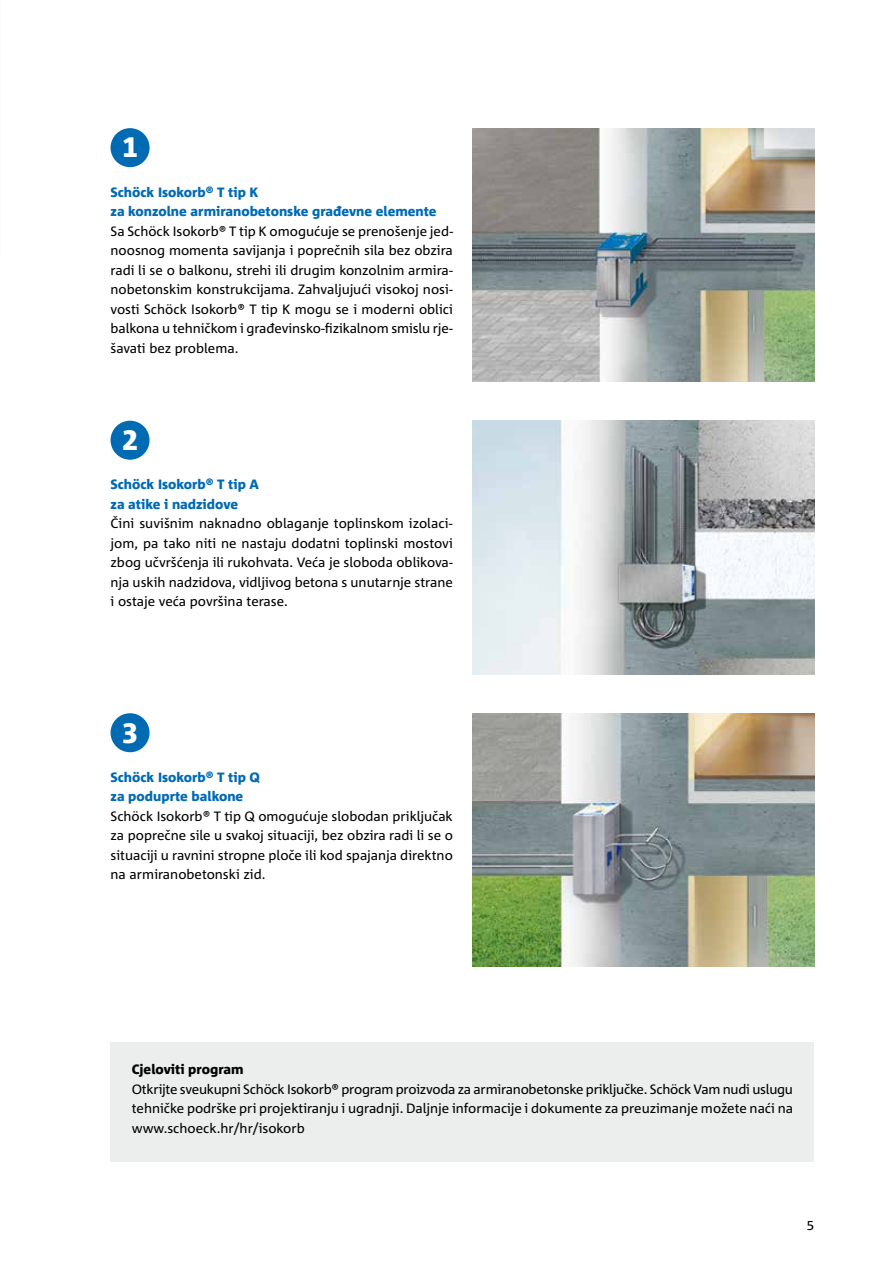
<style>
.page{position:relative;width:893px;height:1263px;background:#fff}
.page>*{position:absolute;margin:0;border:0;box-sizing:border-box;transform-origin:0 0}
.t1{font:800 28.05px "Corpid E1 s";color:#fff}
.t2{font:13.5px/19.5px "Corpid Schoeck";color:#000;text-align:justify}
.t3{font:800 13.5px/19.5px "Corpid Schoeck";color:#006ab3}
.t4{font:800 13.5px "Corpid Schoeck";color:#000}
</style>
<div class="page">
<div style="left:111px;top:128px;width:39px;height:39px;background:#006ab3;border-radius:50%"></div>
<div style="left:111px;top:421px;width:39px;height:39px;background:#006ab3;border-radius:50%"></div>
<div style="left:111px;top:713px;width:39px;height:39px;background:#006ab3;border-radius:50%"></div>
<img style="left:472px;top:421px;width:342px;height:253px">
<img style="left:472px;top:713px;width:342px;height:254px">
<img style="left:472px;top:129px;width:342px;height:253px">
<div style="left:111px;top:1043px;width:703px;height:119px;background:#eceded"></div>
<h1 class="t1" style="left:122px;top:130px;width:17px">1</h1>
<p class="t3" style="left:111px;top:182px;width:328px">Schöck Isokorb® T tip K<br>za konzolne armiranobetonske građevne elemente</p>
<p class="t2" style="left:111px;top:221px;width:344px">Sa Schöck Isokorb® T tip K omogućuje se prenošenje jed&shy;noosnog momenta savijanja i poprečnih sila bez obzira radi li se o balkonu, strehi ili drugim konzolnim armira&shy;nobetonskim konstrukcijama. Zahvaljujući visokoj nosi&shy;vosti Schöck Isokorb® T tip K mogu se i moderni oblici balkona u tehničkom i građevinsko-fizikalnom smislu rje&shy;šavati bez problema.</p>
<h1 class="t1" style="left:122px;top:422px;width:17px">2</h1>
<p class="t3" style="left:111px;top:474px;width:150px">Schöck Isokorb® T tip A za atike i nadzidove</p>
<p class="t2" style="left:111px;top:513px;width:344px">Čini suvišnim naknadno oblaganje toplinskom izolaci&shy;jom, pa tako niti ne nastaju dodatni toplinski mostovi zbog učvršćenja ili rukohvata. Veća je sloboda oblikova&shy;nja uskih nadzidova, vidljivog betona s unutarnje strane i ostaje veća površina terase.</p>
<h1 class="t1" style="left:122px;top:715px;width:17px">3</h1>
<p class="t3" style="left:111px;top:767px;width:151px">Schöck Isokorb® T tip Q za poduprte balkone</p>
<p class="t2" style="left:111px;top:806px;width:344px">Schöck Isokorb® T tip Q omogućuje slobodan priključak za poprečne sile u svakoj situaciji, bez obzira radi li se o situaciji u ravnini stropne ploče ili kod spajanja direktno na armiranobetonski zid.</p>
<p class="t4" style="left:132px;top:1061px;width:113px">Cjeloviti program</p>
<p class="t2" style="left:132px;top:1079px;width:663px">Otkrijte sveukupni Schöck Isokorb® program proizvoda za armiranobetonske priključke. Schöck Vam nudi uslugu tehničke podrške pri projektiranju i ugradnji. Daljnje informacije i dokumente za preuzimanje možete naći na www.schoeck.hr/hr/isokorb</p>
<p class="t2" style="left:807px;top:1215px;width:9px">5</p>
</div>
